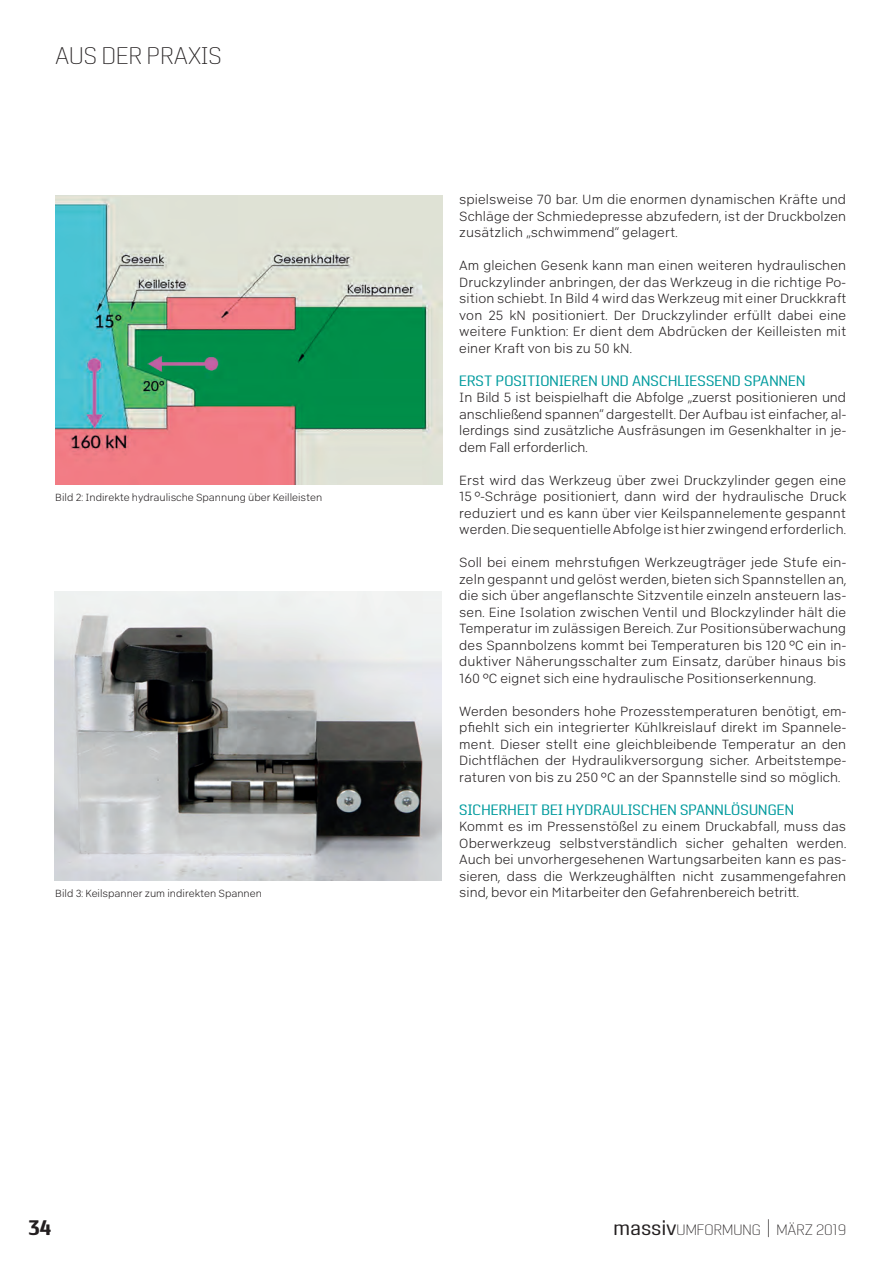
<style>
.page{position:relative;width:893px;height:1263px;background:#fff}
.page>*{position:absolute;margin:0;border:0;box-sizing:border-box;transform-origin:0 0}
.Kapitelüberschrift_l{font:200 24px "Pancetta Pro";color:#231f20}
.t1{font:700 21px "Pancetta Pro";color:#231f20}
.Subüberschrift_Langb{font:15px "Pancetta Pro";letter-spacing:.01em;color:#009b9e}
.t2{font:200 15px "Pancetta Pro";color:#231f20}
.Fließtext{font:13.5px/16.5px "Abitare Sans 100 wt";letter-spacing:.01em;color:#231f20;text-align:justify}
.Bildunterschrift{font:10.5px "Abitare Sans 100 wt";color:#231f20}
.s1{font-weight:400;font-size:21px}
.s2{font-size:21px}
</style>
<div class="page">
<img style="left:55px;top:196px;width:387px;height:289px">
<img style="left:54px;top:591px;width:387px;height:289px">
<p class="Kapitelüberschrift_l" style="left:55px;top:42px;width:168px">AUS DER PRAXIS</p>
<p class="Bildunterschrift" style="left:55px;top:491px;width:268px">Bild 2: Indirekte hydraulische Spannung über Keilleisten</p>
<p class="Bildunterschrift" style="left:55px;top:887px;width:208px">Bild 3: Keilspanner zum indirekten Spannen</p>
<p class="Fließtext" style="left:459px;top:191px;width:388px">spielsweise 70 bar. Um die enormen dynamischen Kräf-te und Schläge der Schmiedepresse abzufedern, ist der Druckbolzen zusätzlich „schwimmend“ gelagert.</p>
<p class="Fließtext" style="left:459px;top:257px;width:388px">Am gleichen Gesenk kann man einen weiteren hydraulischen Druckzylinder anbringen, der das Werkzeug in die richtige Po&shy;sition schiebt. In Bild 4 wird das Werkzeug mit einer Druckkraft von 25 kN positioniert. Der Druckzylinder erfüllt dabei eine weitere Funktion: Er dient dem Abdrücken der Keilleisten mit einer Kraft von bis zu 50 kN.</p>
<p class="Subüberschrift_Langb" style="left:459px;top:372px;width:348px">ERST POSITIONIEREN UND ANSCHLIESSEND SPANNEN</p>
<p class="Fließtext" style="left:459px;top:389px;width:388px">In Bild 5 ist beispielhaft die Abfolge „zuerst positionieren und anschließend spannen“ dargestellt. Der Aufbau ist einfacher, al&shy;lerdings sind zusätzliche Ausfräsungen im Gesenkhalter in je&shy;dem Fall erforderlich.</p>
<p class="Fließtext" style="left:459px;top:471px;width:389px">Erst wird das Werkzeug über zwei Druckzylinder gegen eine 15 °-Schräge positioniert, dann wird der hydraulische Druck reduziert und es kann über vier Keilspannelemente gespannt werden. Die sequentielle Abfolge ist hier zwingend erforderlich.</p>
<p class="Fließtext" style="left:459px;top:554px;width:388px">Soll bei einem mehrstufigen Werkzeugträger jede Stufe ein&shy;zeln gespannt und gelöst werden, bieten sich Spannstellen an, die sich über angeflanschte Sitzventile einzeln ansteuern las&shy;sen. Eine Isolation zwischen Ventil und Blockzylinder hält die Temperatur im zulässigen Bereich. Zur Positionsüberwachung des Spannbolzens kommt bei Temperaturen bis 120 °C ein in&shy;duktiver Näherungsschalter zum Einsatz, darüber hinaus bis 160 °C eignet sich eine hydraulische Positionserkennung.</p>
<p class="Fließtext" style="left:459px;top:702px;width:388px">Werden besonders hohe Prozesstemperaturen benötigt, em&shy;pfiehlt sich ein integrierter Kühlkreislauf direkt im Spannele&shy;ment. Dieser stellt eine gleichbleibende Temperatur an den Dichtflächen der Hydraulikversorgung sicher. Arbeitstempe&shy;raturen von bis zu 250 °C an der Spannstelle sind so möglich.</p>
<p class="Subüberschrift_Langb" style="left:459px;top:801px;width:336px">SICHERHEIT BEI HYDRAULISCHEN SPANNLÖSUNGEN</p>
<p class="Fließtext" style="left:459px;top:818px;width:388px">Kommt es im Pressenstößel zu einem Druckabfall, muss das Oberwerkzeug selbstverständlich sicher gehalten werden.<br>Auch bei unvorhergesehenen Wartungsarbeiten kann es pas&shy;sieren, dass die Werkzeughälf-ten nicht zusammengefahren sind, bevor ein Mitarbeiter den Gefahrenbereich betritt.</p>
<h2 class="t1" style="left:28px;top:1216px;width:24px">34</h2>
<p class="t2" style="left:614px;top:1222px;width:234px"><span class="s1">massiv</span>UMFORMUNG <span class="s2">|</span> MÄRZ 2019</p>
</div>
